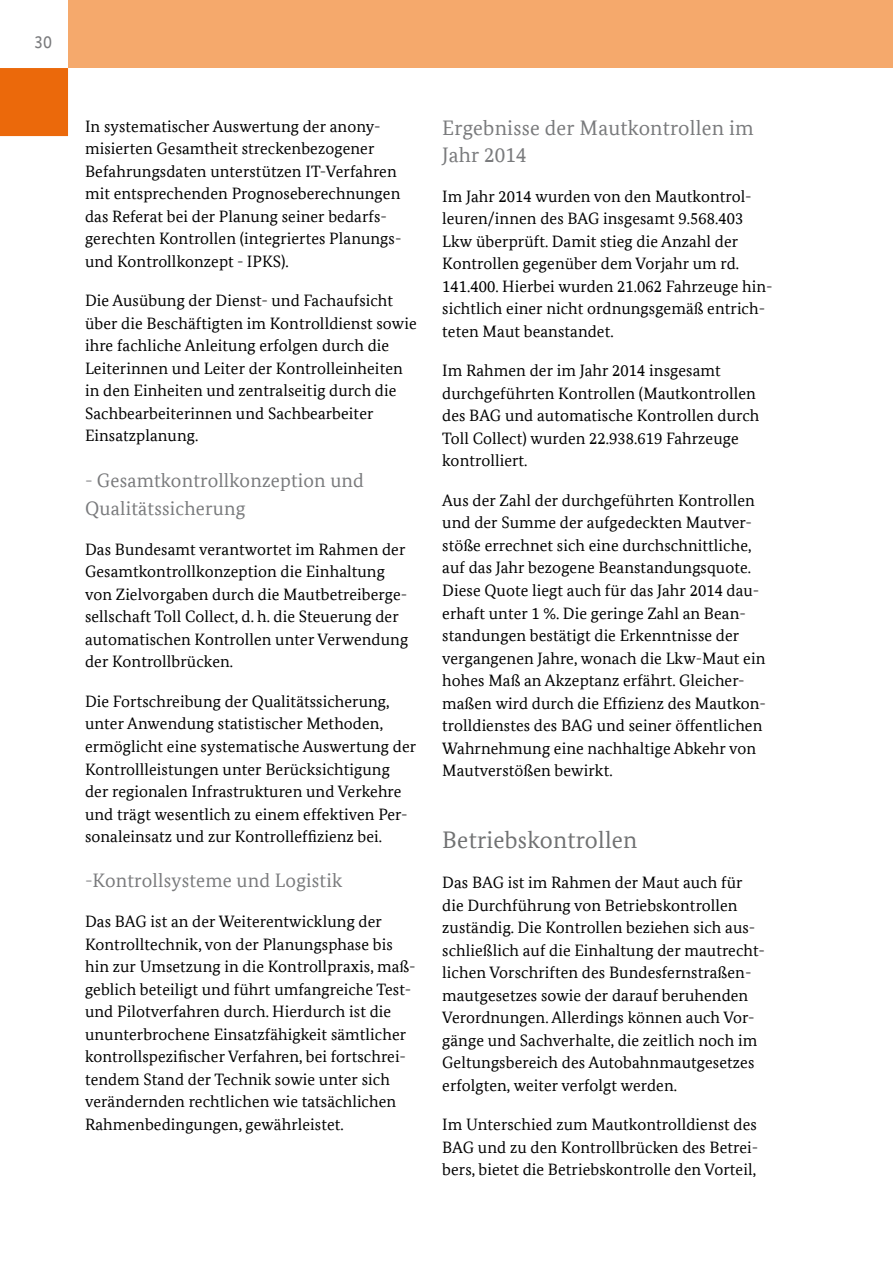
<style>
.page{position:relative;width:893px;height:1263px;background:#fff}
.page>*{position:absolute;margin:0;border:0;box-sizing:border-box;transform-origin:0 0}
.t1{font:24px "Bundes Serif Office";letter-spacing:.01em;color:#707172}
.t2{font:21px/27px "Bundes Serif Office";letter-spacing:.01em;color:#797a7c}
.t3{font:19.5px/28.5px "Bundes Serif Office";letter-spacing:.01em;color:#797a7c}
.t4{font:18px "Bundes Sans Office";color:#797a7c}
.t5{font:16.5px/22.5px "Bundes Serif Office";letter-spacing:.005em;color:#000}
</style>
<div class="page">
<div style="left:68px;top:0;width:825px;height:68px;background:#f5a96c"></div>
<div style="left:0;top:68px;width:68px;height:68px;background:#eb690b"></div>
<p class="t4" style="left:34px;top:32px;width:19px">30</p>
<p class="t5" style="left:85px;top:115px;width:318px">In systematischer Auswertung der anony&shy;misierten Gesamtheit streckenbezogener Befahrungsdaten unterstützen IT-Verfahren mit entsprechenden Prognoseberechnungen das Referat bei der Planung seiner bedarfs&shy;gerechten Kontrollen (integriertes Planungs&shy;und Kontrollkonzept - IPKS).</p>
<p class="t5" style="left:85px;top:289px;width:333px">Die Ausübung der Dienst- und Fachaufsicht über die Beschäftigten im Kontrolldienst sowie ihre fachliche Anleitung erfolgen durch die Leiterinnen und Leiter der Kontrolleinheiten in den Einheiten und zentralseitig durch die Sachbearbeiterinnen und Sachbearbeiter Einsatzplanung.</p>
<p class="t3" style="left:85px;top:466px;width:280px">- Gesamtkontrollkonzeption und<br>Qualitätssicherung</p>
<p class="t5" style="left:85px;top:538px;width:325px">Das Bundesamt verantwortet im Rahmen der Gesamtkontrollkonzeption die Einhaltung von Zielvorgaben durch die Mautbetreiberge&shy;sellschaft Toll Collect, d. h. die Steuerung der automatischen Kontrollen unter Verwendung der Kontrollbrücken.</p>
<p class="t5" style="left:85px;top:690px;width:333px">Die Fortschreibung der Qualitätssicherung, unter Anwendung statistischer Methoden, ermöglicht eine systematische Auswertung der Kontrollleistungen unter Berücksichtigung der regionalen Infrastrukturen und Verkehre und trägt wesentlich zu einem effektiven Per&shy;sonaleinsatz und zur Kontrolleffizienz bei.</p>
<p class="t3" style="left:85px;top:866px;width:259px">-Kontrollsysteme und Logistik</p>
<p class="t5" style="left:85px;top:910px;width:332px">Das BAG ist an der Weiterentwicklung der Kontrolltechnik, von der Planungsphase bis hin zur Umsetzung in die Kontrollpraxis, maß&shy;geblich beteiligt und führt umfangreiche Test&shy;und Pilotverfahren durch. Hierdurch ist die ununterbrochene Einsatzfähigkeit sämtlicher kontrollspezifischer Verfahren, bei fortschrei&shy;tendem Stand der Technik sowie unter sich verändernden rechtlichen wie tatsächlichen Rahmenbedingungen, gewährleistet.</p>
<p class="t2" style="left:442px;top:114px;width:313px">Ergebnisse der Mautkontrollen im<br>Jahr 2014</p>
<p class="t5" style="left:442px;top:185px;width:332px">Im Jahr 2014 wurden von den Mautkontrol&shy;leuren/innen des BAG insgesamt 9.568.403<br>Lkw überprüft. Damit stieg die Anzahl der Kontrollen gegenüber dem Vorjahr um rd.<br>141.400. Hierbei wurden 21.062 Fahrzeuge hin&shy;sichtlich einer nicht ordnungsgemäß entrich&shy;teten Maut beanstandet.</p>
<p class="t5" style="left:442px;top:359px;width:319px">Im Rahmen der im Jahr 2014 insgesamt durchgeführten Kontrollen (Mautkontrollen des BAG und automatische Kontrollen durch Toll Collect) wurden 22.938.619 Fahrzeuge kontrolliert.</p>
<p class="t5" style="left:442px;top:489px;width:325px">Aus der Zahl der durchgeführten Kontrollen und der Summe der aufgedeckten Mautver&shy;stöße errechnet sich eine durchschnittliche, auf das Jahr bezogene Beanstandungsquote.<br>Diese Quote liegt auch für das Jahr 2014 dau&shy;erhaft unter 1 %. Die geringe Zahl an Bean&shy;standungen bestätigt die Erkenntnisse der vergangenen Jahre, wonach die Lkw-Maut ein hohes Maß an Akzeptanz erfährt. Gleicher&shy;maßen wird durch die Effizienz des Mautkon&shy;trolldienstes des BAG und seiner öffentlichen Wahrnehmung eine nachhaltige Abkehr von Mautverstößen bewirkt.</p>
<h1 class="t1" style="left:442px;top:826px;width:197px">Betriebskontrollen</h1>
<p class="t5" style="left:442px;top:871px;width:324px">Das BAG ist im Rahmen der Maut auch für die Durchführung von Betriebskontrollen zuständig. Die Kontrollen beziehen sich aus&shy;schließlich auf die Einhaltung der mautrecht&shy;lichen Vorschriften des Bundesfernstraßen&shy;mautgesetzes sowie der darauf beruhenden Verordnungen. Allerdings können auch Vor&shy;gänge und Sachverhalte, die zeitlich noch im Geltungsbereich des Autobahnmautgesetzes erfolgten, weiter verfolgt werden.</p>
<p class="t5" style="left:442px;top:1113px;width:317px;text-align:justify">Im Unterschied zum Mautkontrolldienst des BAG und zu den Kontrollbrücken des Betrei&shy;bers, bietet die Betriebskontrolle den Vorteil,</p>
</div>
